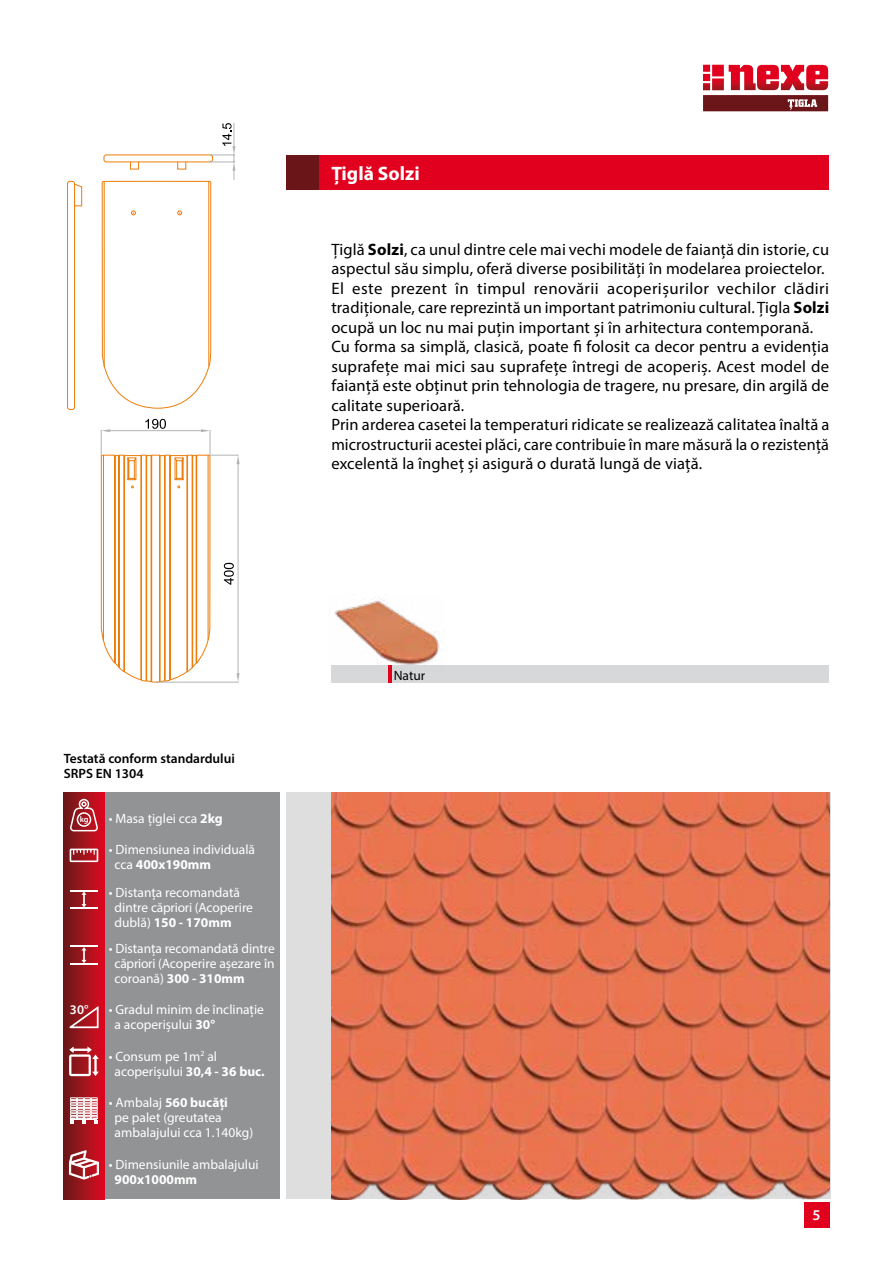
<style>
.page{position:relative;width:893px;height:1263px;background:#fff}
.page>*{position:absolute;margin:0;border:0;box-sizing:border-box;transform-origin:0 0}
.t1{font:700 19.5px "Myriad Pro";color:#fff}
.t2{font:16.5px/19.5px "Myriad Pro";letter-spacing:.01em;color:#000}
.t3{font:600 15px "Myriad Pro";color:#fff}
.t4{font:13.5px/15px "Myriad Pro";color:#fff}
.t5{font:600 13.5px/15px "Myriad Pro";color:#000}
.t6{font:700 13.5px "Myriad Pro";color:#fff}
.t7{font:13.5px "Myriad Pro";color:#000}
.t8{font:600 13.2px "Myriad Pro";color:#fff}
.t9{font:600 8.25px "Myriad Pro";color:#fff}
.s1{font-weight:700}
</style>
<div class="page">
<div style="left:286px;top:793px;width:544px;height:406px;background:#dededf"></div>
<div style="left:286px;top:155px;width:33px;height:34px;background:#6a1517"></div>
<div style="left:319px;top:155px;width:510px;height:34px;background:#e1011e"></div>
<div style="left:64px;top:793px;width:215px;height:406px;background:#929395"></div>
<div style="left:64px;top:793px;width:40px;height:406px;background:linear-gradient(to right,#691a19,#d80f22)"></div>
<svg style="left:70px;top:798px;width:29px;height:34px"></svg>
<hr style="left:70px;top:889px;width:28px;height:2px;background:#fff">
<hr style="left:70px;top:907px;width:28px;height:2px;background:#fff">
<svg style="left:82px;top:891px;width:4px;height:16px"></svg>
<hr style="left:70px;top:945px;width:28px;height:2px;background:#fff">
<hr style="left:70px;top:963px;width:28px;height:2px;background:#fff">
<svg style="left:82px;top:947px;width:4px;height:16px"></svg>
<svg style="left:70px;top:848px;width:28px;height:14px"></svg>
<svg style="left:69px;top:1006px;width:30px;height:23px"></svg>
<svg style="left:69px;top:1046px;width:30px;height:30px"></svg>
<svg style="left:69px;top:1150px;width:30px;height:29px"></svg>
<svg style="left:70px;top:1097px;width:28px;height:27px"></svg>
<div style="left:804px;top:1202px;width:25px;height:26px;background:#e1011e"></div>
<div style="left:104px;top:155px;width:109px;height:7px;border:1px solid #ee7d0b;border-radius:2px"></div>
<svg style="left:130px;top:161px;width:57px;height:9px"></svg>
<svg style="left:210px;top:123px;width:25px;height:57px"></svg>
<svg style="left:102px;top:181px;width:109px;height:1019px"></svg>
<svg style="left:131px;top:211px;width:5px;height:4px"></svg>
<svg style="left:178px;top:211px;width:4px;height:4px"></svg>
<hr style="left:104px;top:181px;width:1px;height:186px;background:#ee7d0b">
<hr style="left:209px;top:181px;width:1px;height:185px;background:#ee7d0b">
<div style="left:67px;top:181px;width:8px;height:229px;border:1px solid #ee7d0b;border-radius:2px"></div>
<svg style="left:74px;top:183px;width:8px;height:24px"></svg>
<svg style="left:101px;top:419px;width:139px;height:264px"></svg>
<div style="left:332px;top:666px;width:497px;height:17px;background:#d7d8d9"></div>
<hr style="left:388px;top:666px;width:3px;height:17px;background:#e1011e">
<img style="left:331px;top:597px;width:113px;height:74px">
<svg style="left:703px;top:65px;width:125px;height:46px"></svg>
<img style="left:332px;top:793px;width:497px;height:406px">
<p class="t1" style="left:331px;top:161px;width:90px">Țiglă Solzi</p>
<p class="t2" style="left:331px;top:239px;width:500px">Țiglă <span class="s1">Solzi</span>, ca unul dintre cele mai vechi modele de faianță din istorie, cu aspectul său simplu, oferă diverse posibilități în modelarea proiectelor.<br>El este prezent în timpul renovării acoperișurilor vechilor clădiri tradiționale, care reprezintă un important patrimoniu cultural. Țigla <span class="s1">Solzi </span>ocupă un loc nu mai puțin important și în arhitectura contemporană.<br>Cu forma sa simplă, clasică, poate fi folosit ca decor pentru a evidenția suprafețe mai mici sau suprafețe întregi de acoperiș. Acest model de faianță este obținut prin tehnologia de tragere, nu presare, din argilă de calitate superioară.<br>Prin arderea casetei la temperaturi ridicate se realizează calitatea înaltă a microstructurii acestei plăci, care contribuie în mare măsură la o rezistență excelentă la îngheț și asigură o durată lungă de viață.</p>
<p class="t5" style="left:64px;top:750px;width:173px">Testată conform standardului<br>SRPS EN 1304</p>
<p class="t9" style="left:80px;top:814px;width:10px">kg</p>
<p class="t4" style="left:109px;top:811px;width:115px">• Masa țiglei cca <span class="s1">2kg</span></p>
<p class="t4" style="left:115px;top:842px;width:142px;text-indent:-6px">• Dimensiunea individuală cca <span class="s1">400x190mm</span></p>
<p class="t4" style="left:115px;top:885px;width:140px;text-indent:-6px">• Distanța recomandată dintre căpriori (Acoperire dublă) <span class="s1">150 - 170mm</span></p>
<p class="t4" style="left:115px;top:940px;width:162px;text-align:justify;text-indent:-6px">• Distanța recomandată dintre căpriori (Acoperire așezare în coroană) <span class="s1">300 - 310mm</span></p>
<p class="t4" style="left:115px;top:1001px;width:151px;text-indent:-6px">• Gradul minim de înclinație a acoperișului <span class="s1">30°</span></p>
<p class="t4" style="left:115px;top:1048px;width:152px;text-indent:-6px">• Consum pe 1m<sup>2</sup> al acoperișului <span class="s1">30,4 - 36 buc.</span></p>
<p class="t8" style="left:70px;top:1001px;width:20px">30°</p>
<p class="t4" style="left:115px;top:1095px;width:140px;text-indent:-6px">• Ambalaj <span class="s1">560 bucăți<br></span>pe palet (greutatea ambalajului cca 1.140kg)</p>
<p class="t4" style="left:109px;top:1156px;width:151px">• Dimensiunile ambalajului</p>
<p class="t6" style="left:115px;top:1170px;width:84px">900x1000mm</p>
<p class="t7" style="left:394px;top:667px;width:33px">Natur</p>
<p class="t3" style="left:813px;top:1205px;width:10px">5</p>
</div>
